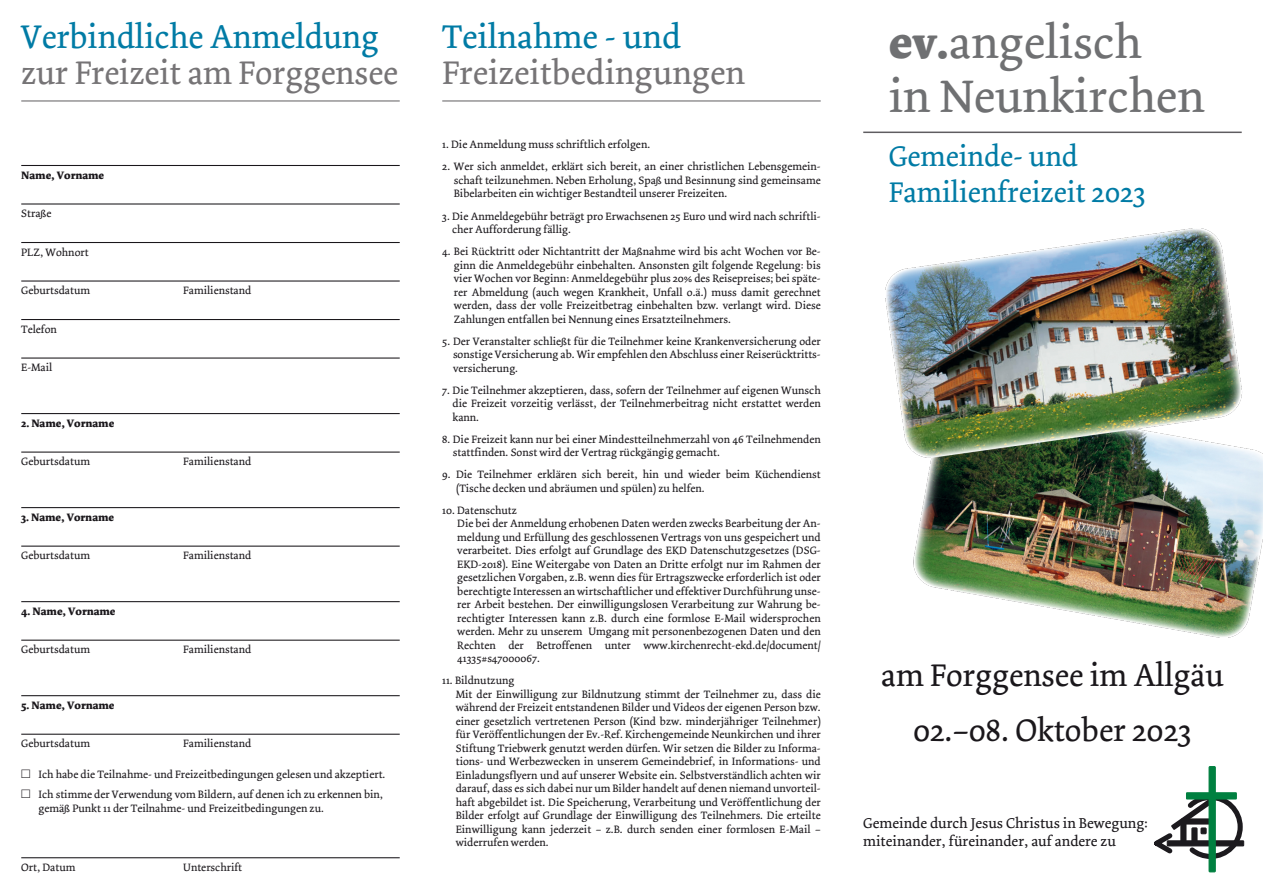
<style>
.page{position:relative;width:1263px;height:893px;background:#fff}
.page>*{position:absolute;margin:0;border:0;box-sizing:border-box;transform-origin:0 0}
.t1{font:48px/54px "Dolly";color:#6f7072}
.t2{font:34.5px "Dolly";color:#767476}
.t3{font:34.5px "Dolly";color:#007ba5}
.t4{font:33px/55.5px "Dolly";color:#1a171b;text-align:center}
.t5{font:30px/36px "Dolly";color:#007ba5}
.t6{font:15px/18px "Dolly";color:#1a171b}
.t7{font:11.25px/13.5px "Dolly";color:#1a171b}
.t8{font:700 11.25px "Dolly";color:#1a171b}
.s1{font-family:"European Pi Three"}
.s2{font-weight:700}
</style>
<div class="page">
<hr style="left:21px;top:101px;width:379px;height:1px;background:#5f5d60">
<hr style="left:442px;top:101px;width:379px;height:1px;background:#5f5d60">
<hr style="left:21px;top:165px;width:379px;height:1px;background:#1a171b">
<hr style="left:21px;top:203px;width:379px;height:2px;background:#1a171b">
<hr style="left:21px;top:242px;width:379px;height:1px;background:#1a171b">
<hr style="left:21px;top:280px;width:379px;height:2px;background:#1a171b">
<hr style="left:21px;top:319px;width:379px;height:1px;background:#1a171b">
<hr style="left:21px;top:357px;width:379px;height:2px;background:#1a171b">
<hr style="left:21px;top:413px;width:379px;height:1px;background:#1a171b">
<hr style="left:21px;top:452px;width:379px;height:1px;background:#1a171b">
<hr style="left:21px;top:507px;width:379px;height:1px;background:#1a171b">
<hr style="left:21px;top:546px;width:379px;height:1px;background:#1a171b">
<hr style="left:21px;top:601px;width:379px;height:1px;background:#1a171b">
<hr style="left:21px;top:640px;width:379px;height:1px;background:#1a171b">
<hr style="left:21px;top:695px;width:379px;height:1px;background:#1a171b">
<hr style="left:21px;top:734px;width:379px;height:1px;background:#1a171b">
<hr style="left:21px;top:857px;width:379px;height:1px;background:#1a171b">
<img style="left:885px;top:228px;width:378px;height:409px">
<hr style="left:863px;top:132px;width:379px;height:1px;background:#5f5d60">
<svg style="left:1154px;top:792px;width:91px;height:69px"></svg>
<div style="left:1186px;top:793px;width:50px;height:6px;background:#008040;border:1px solid #008040"></div>
<div style="left:1209px;top:766px;width:6px;height:106px;background:#008040;border:1px solid #008040"></div>
<h2 class="t3" style="left:21px;top:23px;width:359px">Verbindliche Anmeldung</h2>
<h2 class="t2" style="left:21px;top:59px;width:378px">zur Freizeit am Forggensee</h2>
<p class="t8" style="left:21px;top:171px;width:84px">Name, Vorname</p>
<p class="t7" style="left:21px;top:208px;width:32px">Straße</p>
<p class="t7" style="left:21px;top:247px;width:69px">PLZ, Wohnort</p>
<p class="t7" style="left:21px;top:285px;width:70px">Geburtsdatum</p>
<p class="t7" style="left:183px;top:285px;width:70px">Familienstand</p>
<p class="t7" style="left:21px;top:324px;width:37px">Telefon</p>
<p class="t7" style="left:21px;top:362px;width:33px">E-Mail</p>
<p class="t8" style="left:21px;top:419px;width:94px">2. Name, Vorname</p>
<p class="t7" style="left:21px;top:456px;width:70px">Geburtsdatum</p>
<p class="t7" style="left:183px;top:456px;width:70px">Familienstand</p>
<p class="t8" style="left:21px;top:513px;width:94px">3. Name, Vorname</p>
<p class="t7" style="left:21px;top:550px;width:70px">Geburtsdatum</p>
<p class="t7" style="left:183px;top:550px;width:70px">Familienstand</p>
<p class="t8" style="left:21px;top:607px;width:96px">4. Name, Vorname</p>
<p class="t7" style="left:21px;top:644px;width:70px">Geburtsdatum</p>
<p class="t7" style="left:183px;top:644px;width:70px">Familienstand</p>
<p class="t8" style="left:21px;top:701px;width:95px">5. Name, Vorname</p>
<p class="t7" style="left:21px;top:738px;width:70px">Geburtsdatum</p>
<p class="t7" style="left:183px;top:738px;width:70px">Familienstand</p>
<p class="t7" style="left:21px;top:766px;width:366px;line-height:20px"><span class="s1">m</span> Ich habe die Teilnahme- und Freizeitbedingungen gelesen und akzeptiert. <span class="s1">m</span> Ich stimme der Verwendung vom Bildern, auf denen ich zu erkennen bin,</p>
<p class="t7" style="left:38px;top:803px;width:287px">gemäß Punkt 11 der Teilnahme- und Freizeitbedingungen zu.</p>
<p class="t7" style="left:21px;top:862px;width:56px">Ort, Datum</p>
<p class="t7" style="left:183px;top:862px;width:60px">Unterschrift</p>
<h2 class="t3" style="left:442px;top:23px;width:240px">Teilnahme - und</h2>
<h2 class="t2" style="left:442px;top:59px;width:304px">Freizeitbedingungen</h2>
<p class="t7" style="left:442px;top:139px;width:209px">1. Die Anmeldung muss schriftlich erfolgen.</p>
<p class="t7" style="left:454px;top:161px;width:368px;text-align:justify;text-indent:-12px">2. Wer sich anmeldet, erklärt sich bereit, an einer christlichen Lebensgemein&shy;schaft teilzunehmen. Neben Erholung, Spaß und Besinnung sind gemeinsame Bibelarbeiten ein wichtiger Bestandteil unserer Freizeiten.</p>
<p class="t7" style="left:452px;top:210px;width:370px;text-indent:-10px">3. Die Anmeldegebühr beträgt pro Erwachsenen 25 Euro und wird nach schriftli&shy;cher Aufforderung fällig.</p>
<p class="t7" style="left:454px;top:246px;width:368px;text-align:justify;text-indent:-12px">4. Bei Rücktritt oder Nichtantritt der Maßnahme wird bis acht Wochen vor Be&shy;ginn die Anmeldegebühr einbehalten. Ansonsten gilt folgende Regelung: bis vier Wochen vor Beginn: Anmeldegebühr plus 20% des Reisepreises; bei späte&shy;rer Abmeldung (auch wegen Krankheit, Unfall o.ä.) muss damit gerechnet werden, dass der volle Freizeitbetrag einbehalten bzw. verlangt wird. Diese Zahlungen entfallen bei Nennung eines Ersatzteilnehmers.</p>
<p class="t7" style="left:453px;top:335px;width:369px;text-align:justify;text-indent:-11px">5. Der Veranstalter schließt für die Teilnehmer keine Krankenversicherung oder sonstige Versicherung ab. Wir empfehlen den Abschluss einer Reiserücktritts&shy;versicherung.</p>
<p class="t7" style="left:453px;top:384px;width:370px;text-align:justify;text-indent:-10px">7. Die Teilnehmer akzeptieren, dass, sofern der Teilnehmer auf eigenen Wunsch die Freizeit vorzeitig verlässt, der Teilnehmerbeitrag nicht erstattet werden kann.</p>
<p class="t7" style="left:453px;top:433px;width:369px;text-indent:-11px">8. Die Freizeit kann nur bei einer Mindestteilnehmerzahl von 46 Teilnehmenden stattfinden. Sonst wird der Vertrag rückgängig gemacht.</p>
<p class="t7" style="left:456px;top:469px;width:366px;text-indent:-14px">9. Die Teilnehmer erklären sich bereit, hin und wieder beim Küchendienst (Tische decken und abräumen und spülen) zu helfen.</p>
<p class="t7" style="left:457px;top:505px;width:365px;text-indent:-15px">10. Datenschutz<br>Die bei der Anmeldung erhobenen Daten werden zwecks Bearbeitung der An&shy;meldung und Erfüllung des geschlossenen Vertrags von uns gespeichert und verarbeitet. Dies erfolgt auf Grundlage des EKD Datenschutzgesetzes (DSG-EKD-2018). Eine Weitergabe von Daten an Dritte erfolgt nur im Rahmen der gesetzlichen Vorgaben, z.B. wenn dies für Ertragszwecke erforderlich ist oder berechtigte Interessen an wirtschaftlicher und effektiver Durchführung unse&shy;rer Arbeit bestehen. Der einwilligungslosen Verarbeitung zur Wahrung be&shy;rechtigter Interessen kann z.B. durch eine formlose E-Mail widersprochen werden. Mehr zu unserem Umgang mit personenbezogenen Daten und den Rechten der Betroffenen unter www.kirchenrecht-ekd.de/document/ 41335#s47000067.</p>
<p class="t7" style="left:456px;top:675px;width:366px;text-indent:-14px">11. Bildnutzung<br>Mit der Einwilligung zur Bildnutzung stimmt der Teilnehmer zu, dass die während der Freizeit entstandenen Bilder und Videos der eigenen Person bzw. einer gesetzlich vertretenen Person (Kind bzw. minderjähriger Teilnehmer) für Veröffentlichungen der Ev.-Ref. Kirchengemeinde Neunkirchen und ihrer Stiftung Triebwerk genutzt werden dürfen. Wir setzen die Bilder zu Informa&shy;tions- und Werbezwecken in unserem Gemeindebrief, in Informations- und Einladungsflyern und auf unserer Website ein. Selbstverständlich achten wir darauf, dass es sich dabei nur um Bilder handelt auf denen niemand unvorteil&shy;haft abgebildet ist. Die Speicherung, Verarbeitung und Veröffentlichung der Bilder erfolgt auf Grundlage der Einwilligung des Teilnehmers. Die erteilte Einwilligung kann jederzeit – z.B. durch senden einer formlosen E-Mail – widerrufen werden.</p>
<h1 class="t1" style="left:889px;top:22px;width:317px"><span class="s2">ev.</span>angelisch<br>in Neunkirchen</h1>
<h3 class="t5" style="left:889px;top:142px;width:259px">Gemeinde- und<br>Familienfreizeit 2023</h3>
<h3 class="t4" style="left:881px;top:651px;width:344px">am Forggensee im Allgäu<br>02.–08. Oktober 2023</h3>
<h3 class="t6" style="left:863px;top:816px;width:286px">Gemeinde durch Jesus Christus in Bewegung: miteinander, füreinander, auf andere zu</h3>
</div>
